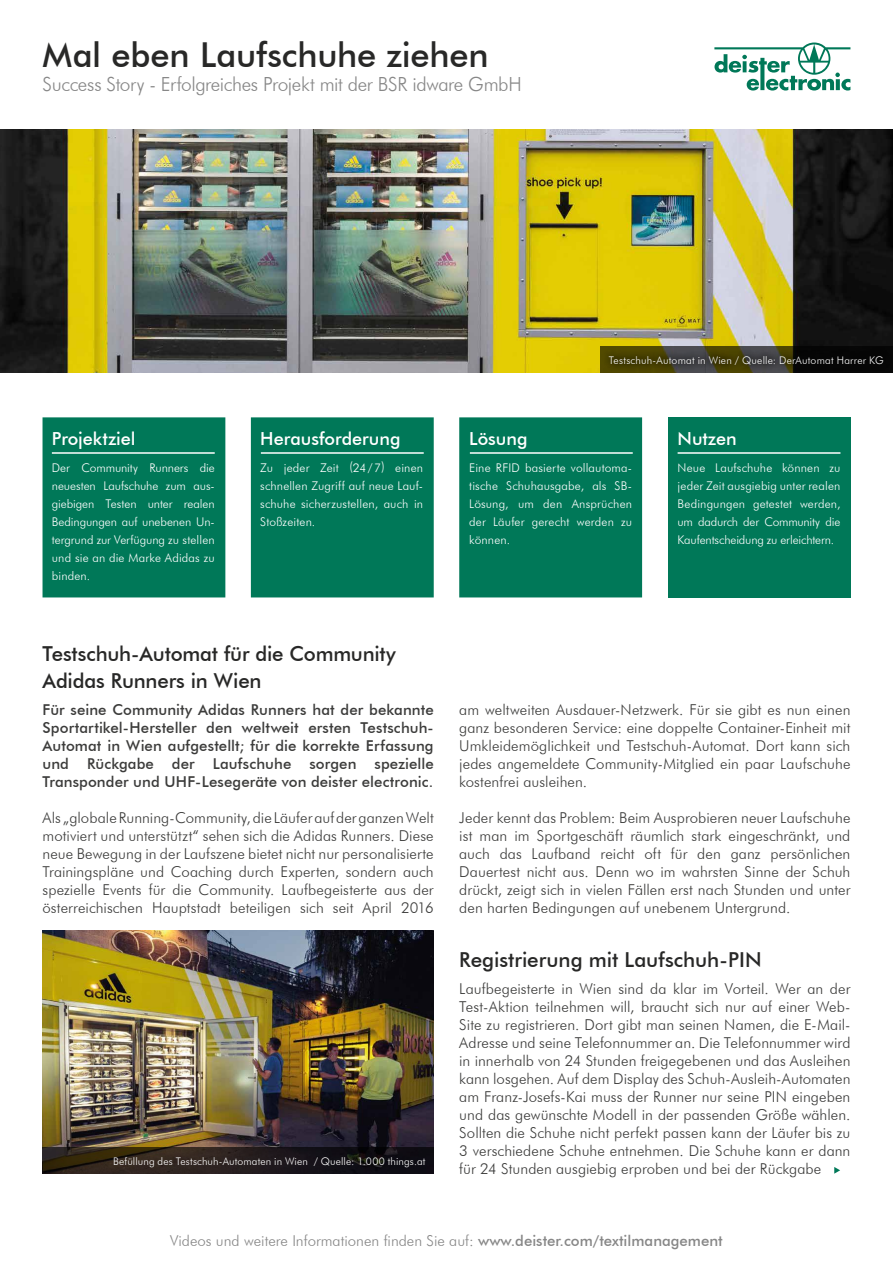
<style>
.page{position:relative;width:893px;height:1263px;background:#fff}
.page>*{position:absolute;margin:0;border:0;box-sizing:border-box;transform-origin:0 0}
.t1{font:500 34.35px "Futura BT";letter-spacing:-.005em;color:#282827}
.t2{font:500 20.7px/27px "Futura BT";letter-spacing:-.005em;color:#282827}
.t3{font:300 19.5px "Futura BT";letter-spacing:-.02em;color:#878787}
.t4{font:500 18px "Futura BT";color:#fff}
.t5{font:300 15px/18px "Futura BT";letter-spacing:.005em;color:#3c3c3b;text-align:justify}
.t6{font:500 15px/18px "Futura BT";letter-spacing:.005em;color:#3c3c3b;text-align:justify}
.t7{font:300 15px "Futura BT";color:#878787}
.t8{font:300 12px/18px "Futura BT";letter-spacing:.01em;color:#fff;text-align:justify}
.t9{font:300 10.5px "Futura BT";letter-spacing:.015em;color:#fff}
.s1{font-weight:500}
</style>
<div class="page">
<svg style="left:834px;top:1167px;width:6px;height:7px"></svg>
<div style="left:43px;top:417px;width:182px;height:180px;background:#007858"></div>
<div style="left:251px;top:417px;width:183px;height:180px;background:#007858"></div>
<div style="left:459px;top:417px;width:183px;height:180px;background:#007858"></div>
<div style="left:668px;top:417px;width:182px;height:180px;background:#007858"></div>
<img style="left:43px;top:930px;width:391px;height:217px">
<svg style="left:43px;top:1147px;width:391px;height:27px;background:#231b18"></svg>
<hr style="left:52px;top:452px;width:163px;height:2px;background:#fff">
<hr style="left:261px;top:452px;width:163px;height:2px;background:#fff">
<hr style="left:470px;top:452px;width:163px;height:2px;background:#fff">
<hr style="left:678px;top:452px;width:162px;height:2px;background:#fff">
<img style="left:0;top:130px;width:893px;height:243px">
<div style="left:600px;top:347px;width:293px;height:26px;background:#050505"></div>
<svg style="left:601px;top:347px;width:193px;height:25px"></svg>
<svg style="left:602px;top:349px;width:192px;height:22px;background:#433e1c"></svg>
<svg style="left:714px;top:43px;width:136px;height:48px"></svg>
<h1 class="t1" style="left:43px;top:34px;width:448px">Mal eben Laufschuhe ziehen</h1>
<h3 class="t3" style="left:43px;top:72px;width:481px">Success Story - Erfolgreiches Projekt mit der BSR idware GmbH</h3>
<p class="t9" style="left:609px;top:353px;width:276px">Testschuh-Automat in Wien / Quelle: DerAutomat Harrer KG</p>
<p class="t4" style="left:52px;top:427px;width:85px">Projektziel</p>
<p class="t8" style="left:52px;top:458px;width:164px">Der Community Runners die neuesten Laufschuhe zum aus&shy;giebigen Testen unter realen Bedingungen auf unebenen Un&shy;tergrund zur Verfügung zu stellen und sie an die Marke Adidas zu binden.</p>
<p class="t4" style="left:260px;top:427px;width:142px">Herausforderung</p>
<p class="t8" style="left:260px;top:458px;width:164px">Zu jeder Zeit (24/7) einen schnellen Zugriff auf neue Lauf&shy;schuhe sicherzustellen, auch in Stoßzeiten.</p>
<p class="t4" style="left:469px;top:427px;width:60px">Lösung</p>
<p class="t8" style="left:469px;top:458px;width:164px">Eine RFID basierte vollautoma&shy;tische Schuhausgabe, als SB-Lösung, um den Ansprüchen der Läufer gerecht werden zu können.</p>
<p class="t4" style="left:678px;top:427px;width:61px">Nutzen</p>
<p class="t8" style="left:678px;top:458px;width:164px">Neue Laufschuhe können zu jeder Zeit ausgiebig unter realen Bedingungen getestet werden, um dadurch der Community die Kaufentscheidung zu erleichtern.</p>
<h2 class="t2" style="left:43px;top:640px;width:355px">Testschuh-Automat für die Community<br>Adidas Runners in Wien</h2>
<p class="t6" style="left:43px;top:700px;width:393px">Für seine Community Adidas Runners hat der bekannte Sportartikel-Hersteller den weltweit ersten Testschuh-Automat in Wien aufgestellt; für die korrekte Erfassung und Rückgabe der Laufschuhe sorgen spezielle Transponder und UHF-Lesegeräte von deister electronic.</p>
<p class="t5" style="left:43px;top:808px;width:393px">Als „globale Running-Community, die Läufer auf der ganzen Welt motiviert und unterstützt“ sehen sich die Adidas Runners. Diese neue Bewegung in der Laufszene bietet nicht nur personalisierte Trainingspläne und Coaching durch Experten, sondern auch spezielle Events für die Community. Laufbegeisterte aus der österreichischen Hauptstadt beteiligen sich seit April 2016</p>
<p class="t9" style="left:113px;top:1155px;width:314px">Befüllung des Testschuh-Automaten in Wien / Quelle: 1.000 things.at</p>
<p class="t5" style="left:459px;top:700px;width:393px">am weltweiten Ausdauer-Netzwerk. Für sie gibt es nun einen ganz besonderen Service: eine doppelte Container-Einheit mit Umkleidemöglichkeit und Testschuh-Automat. Dort kann sich jedes angemeldete Community-Mitglied ein paar Laufschuhe kostenfrei ausleihen.</p>
<p class="t5" style="left:459px;top:808px;width:393px">Jeder kennt das Problem: Beim Ausprobieren neuer Laufschuhe ist man im Sportgeschäft räumlich stark eingeschränkt, und auch das Laufband reicht oft für den ganz persönlichen Dauertest nicht aus. Denn wo im wahrsten Sinne der Schuh drückt, zeigt sich in vielen Fällen erst nach Stunden und unter den harten Bedingungen auf unebenem Untergrund.</p>
<h2 class="t2" style="left:459px;top:946px;width:304px">Registrierung mit Laufschuh-PIN</h2>
<p class="t5" style="left:459px;top:979px;width:393px">Laufbegeisterte in Wien sind da klar im Vorteil. Wer an der Test-Aktion teilnehmen will, braucht sich nur auf einer Web-Site zu registrieren. Dort gibt man seinen Namen, die E-Mail-Adresse und seine Telefonnummer an. Die Telefonnummer wird in innerhalb von 24 Stunden freigegebenen und das Ausleihen kann losgehen. Auf dem Display des Schuh-Ausleih-Automaten am Franz-Josefs-Kai muss der Runner nur seine PIN eingeben und das gewünschte Modell in der passenden Größe wählen.<br>Sollten die Schuhe nicht perfekt passen kann der Läufer bis zu 3 verschiedene Schuhe entnehmen. Die Schuhe kann er dann für 24 Stunden ausgiebig erproben und bei der Rückgabe</p>
<p class="t7" style="left:170px;top:1231px;width:554px">Videos und weitere Informationen finden Sie auf: <span class="s1">www.deister.com/textilmanagement</span></p>
</div>
